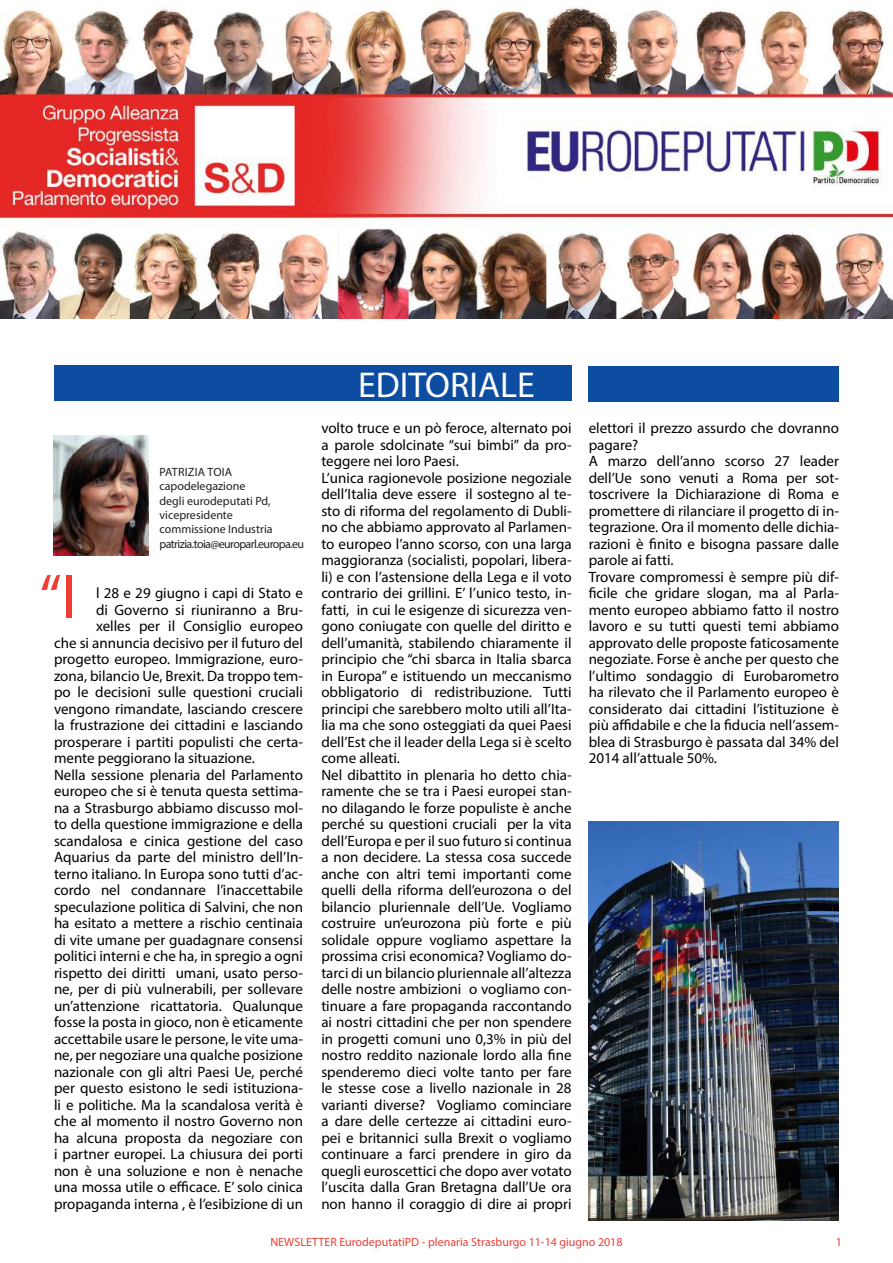
<style>
.page{position:relative;width:893px;height:1263px;background:#fff}
.page>*{position:absolute;margin:0;border:0;box-sizing:border-box;transform-origin:0 0}
.t1{font:63px "Myriad Pro";color:#ee3e35}
.t2{font:36px "Myriad Pro";color:#fff}
.t3{font:15px/16.5px "Myriad Pro";color:#000}
.t4{font:12px/14.4px "Myriad Pro";color:#231f20}
.t5{font:12px "Myriad Pro";color:#ee3e35}
</style>
<div class="page">
<div style="left:54px;top:365px;width:517px;height:35px;background:#0d4da1"></div>
<img style="left:54px;top:436px;width:95px;height:119px">
<div style="left:589px;top:366px;width:250px;height:35px;background:#0d4da1"></div>
<img style="left:0;top:0;width:893px;height:319px">
<img style="left:589px;top:821px;width:250px;height:399px">
<div style="left:203px;top:4px;width:69px;height:92px;background:#fff;opacity:.75"></div>
<h2 class="t2" style="left:358px;top:362px;width:178px">EDITORIALE</h2>
<p class="t3" style="left:321px;top:420px;width:252px">volto truce e un pò feroce, alternato poi a parole sdolcinate “sui bimbi” da pro&shy;teggere nei loro Paesi.<br>L’unica ragionevole posizione negoziale dell’Italia deve essere il sostegno al te&shy;sto di riforma del regolamento di Dubli&shy;no che abbiamo approvato al Parlamen&shy;to europeo l’anno scorso, con una larga maggioranza (socialisti, popolari, libera&shy;li) e con l’astensione della Lega e il voto contrario dei grillini. E’ l’unico testo, in&shy;fatti, in cui le esigenze di sicurezza ven&shy;gono coniugate con quelle del diritto e dell’umanità, stabilendo chiaramente il principio che “chi sbarca in Italia sbarca in Europa” e istituendo un meccanismo obbligatorio di redistribuzione. Tutti principi che sarebbero molto utili all’Ita&shy;lia ma che sono osteggiati da quei Paesi dell’Est che il leader della Lega si è scelto come alleati.<br>Nel dibattito in plenaria ho detto chia&shy;ramente che se tra i Paesi europei stan&shy;no dilagando le forze populiste è anche perché su questioni cruciali per la vita dell’Europa e per il suo futuro si continua a non decidere. La stessa cosa succede anche con altri temi importanti come quelli della riforma dell’eurozona o del bilancio pluriennale dell’Ue. Vogliamo costruire un’eurozona più forte e più solidale oppure vogliamo aspettare la prossima crisi economica? Vogliamo do&shy;tarci di un bilancio pluriennale all’altezza delle nostre ambizioni o vogliamo con&shy;tinuare a fare propaganda raccontando ai nostri cittadini che per non spendere in progetti comuni uno 0,3% in più del nostro reddito nazionale lordo alla fine spenderemo dieci volte tanto per fare le stesse cose a livello nazionale in 28 varianti diverse? Vogliamo cominciare a dare delle certezze ai cittadini euro&shy;pei e britannici sulla Brexit o vogliamo continuare a farci prendere in giro da quegli euroscettici che dopo aver votato l’uscita dalla Gran Bretagna dall’Ue ora non hanno il coraggio di dire ai propri</p>
<p class="t5" style="left:270px;top:1235px;width:354px">NEWSLETTER EurodeputatiPD - plenaria Strasburgo 11-14 giugno 2018</p>
<p class="t5" style="left:836px;top:1234px;width:8px">1</p>
<p class="t3" style="left:589px;top:420px;width:252px">elettori il prezzo assurdo che dovranno pagare?<br>A marzo dell’anno scorso 27 leader dell’Ue sono venuti a Roma per sot&shy;toscrivere la Dichiarazione di Roma e promettere di rilanciare il progetto di in&shy;tegrazione. Ora il momento delle dichia&shy;razioni è finito e bisogna passare dalle parole ai fatti.<br>Trovare compromessi è sempre più dif&shy;ficile che gridare slogan, ma al Parla&shy;mento europeo abbiamo fatto il nostro lavoro e su tutti questi temi abbiamo approvato delle proposte faticosamente negoziate. Forse è anche per questo che l’ultimo sondaggio di Eurobarometro ha rilevato che il Parlamento europeo è considerato dai cittadini l’istituzione è più affidabile e che la fiducia nell’assem&shy;blea di Strasburgo è passata dal 34% del 2014 all’attuale 50%.</p>
<p class="t4" style="left:159px;top:464px;width:146px">PATRIZIA TOIA capodelegazione<br>degli eurodeputati Pd, vicepresidente<br>commissione Industria patrizia.toia@europarl.europa.eu</p>
<p class="t3" style="left:96px;top:585px;width:208px">l 28 e 29 giugno i capi di Stato e</p>
<p class="t3" style="left:96px;top:601px;width:208px">di Governo si riuniranno a Bru-</p>
<p class="t3" style="left:96px;top:618px;width:208px">xelles per il Consiglio europeo</p>
<p class="t3" style="left:54px;top:634px;width:251px">che si annuncia decisivo per il futuro del</p>
<p class="t3" style="left:54px;top:651px;width:250px">progetto europeo. Immigrazione, euro-</p>
<p class="t3" style="left:54px;top:667px;width:250px">zona, bilancio Ue, Brexit. Da troppo tem-</p>
<p class="t3" style="left:54px;top:684px;width:250px">po le decisioni sulle questioni cruciali</p>
<p class="t3" style="left:54px;top:700px;width:250px">vengono rimandate, lasciando crescere</p>
<p class="t3" style="left:54px;top:717px;width:251px">la frustrazione dei cittadini e lasciando</p>
<p class="t3" style="left:54px;top:733px;width:250px">prosperare i partiti populisti che certa-</p>
<p class="t3" style="left:54px;top:750px;width:202px">mente peggiorano la situazione.</p>
<p class="t3" style="left:54px;top:766px;width:251px">Nella sessione plenaria del Parlamento</p>
<p class="t3" style="left:54px;top:783px;width:250px">europeo che si è tenuta questa settima-</p>
<p class="t3" style="left:54px;top:799px;width:250px">na a Strasburgo abbiamo discusso mol-</p>
<p class="t3" style="left:54px;top:816px;width:250px">to della questione immigrazione e della</p>
<p class="t3" style="left:54px;top:832px;width:250px">scandalosa e cinica gestione del caso</p>
<p class="t3" style="left:54px;top:849px;width:250px">Aquarius da parte del ministro dell’In-</p>
<p class="t3" style="left:54px;top:865px;width:250px">terno italiano. In Europa sono tutti d’ac-</p>
<p class="t3" style="left:54px;top:882px;width:251px">cordo nel condannare l’inaccettabile</p>
<p class="t3" style="left:54px;top:898px;width:250px">speculazione politica di Salvini, che non</p>
<p class="t3" style="left:54px;top:915px;width:250px">ha esitato a mettere a rischio centinaia</p>
<p class="t3" style="left:54px;top:931px;width:250px">di vite umane per guadagnare consensi</p>
<p class="t3" style="left:54px;top:948px;width:250px">politici interni e che ha, in spregio a ogni</p>
<p class="t3" style="left:54px;top:964px;width:250px">rispetto dei diritti umani, usato perso-</p>
<p class="t3" style="left:54px;top:981px;width:250px">ne, per di più vulnerabili, per sollevare</p>
<p class="t3" style="left:54px;top:997px;width:250px">un’attenzione ricattatoria. Qualunque</p>
<p class="t3" style="left:54px;top:1014px;width:250px">fosse la posta in gioco, non è eticamente</p>
<p class="t3" style="left:54px;top:1030px;width:250px">accettabile usare le persone, le vite uma-</p>
<p class="t3" style="left:54px;top:1047px;width:251px">ne, per negoziare una qualche posizione</p>
<p class="t3" style="left:54px;top:1063px;width:250px">nazionale con gli altri Paesi Ue, perché</p>
<p class="t3" style="left:54px;top:1080px;width:250px">per questo esistono le sedi istituziona-</p>
<p class="t3" style="left:54px;top:1096px;width:250px">li e politiche. Ma la scandalosa verità è</p>
<p class="t3" style="left:54px;top:1113px;width:250px">che al momento il nostro Governo non</p>
<p class="t3" style="left:54px;top:1129px;width:250px">ha alcuna proposta da negoziare con</p>
<p class="t3" style="left:54px;top:1146px;width:250px">i partner europei. La chiusura dei porti</p>
<p class="t3" style="left:54px;top:1162px;width:251px">non è una soluzione e non è nenache</p>
<p class="t3" style="left:54px;top:1179px;width:251px">una mossa utile o efficace. E’ solo cinica</p>
<p class="t3" style="left:54px;top:1195px;width:250px">propaganda interna , è l’esibizione di un</p>
<h1 class="t1" style="left:39px;top:558px;width:39px">“I</h1>
</div>
